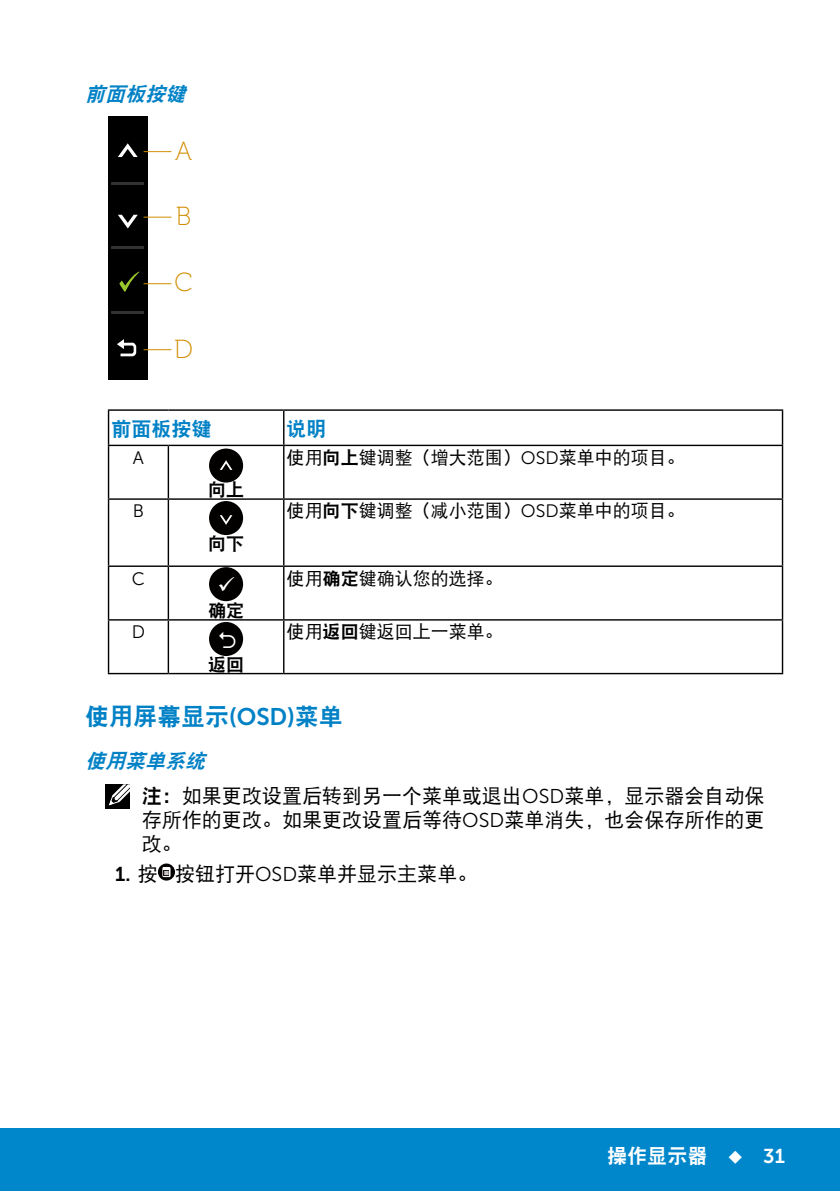
<style>
.page{position:relative;width:840px;height:1191px;background:#fff}
.page>*{position:absolute;margin:0;border:0;box-sizing:border-box;transform-origin:0 0}
.t1{font:26.2px "Museo For Dell 100";color:#d18e04}
.Head2{font:24px "DFP Hei W9";color:#0081c6}
.Note{font:20px/24px "DF Hei W5";color:#000;text-align:justify}
.Head3{font:italic 20px "DFP Hei W9";color:#0081c6}
.t2{font:20px "DFP Hei W9";color:#fff}
.Table_Head{font:20px "DFP Hei W9";color:#0081c6}
.Table_Paragraph{font:18px "DF Hei W5";color:#000}
.Table_Paragraph-2{font:18px "DFP Hei W9";color:#000}
.Table_Paragraph-3{font:18px "Museo Sans For Dell 300";color:#000}
.s1{font-family:"DFP Hei W9"}
.s2{font-family:"Museo Sans For Dell 300"}
.s3{font-family:"Museo Sans For Dell 700"}
</style>
<div class="page">
<div style="left:0;top:1128px;width:839px;height:63px;background:#0087cb"></div>
<div style="left:108px;top:116px;width:39px;height:264px;background:#000"></div>
<hr style="left:111px;top:182px;width:33px;height:2px;background:#333232">
<hr style="left:111px;top:246px;width:33px;height:3px;background:#333232">
<hr style="left:111px;top:311px;width:33px;height:2px;background:#333232">
<svg style="left:117px;top:339px;width:19px;height:17px"></svg>
<svg style="left:118px;top:143px;width:53px;height:14px"></svg>
<svg style="left:119px;top:271px;width:52px;height:20px"></svg>
<svg style="left:143px;top:349px;width:28px;height:1px"></svg>
<svg style="left:118px;top:215px;width:53px;height:13px"></svg>
<hr style="left:108px;top:409px;width:60px;height:2px;background:#000">
<hr style="left:108px;top:411px;width:1px;height:34px;background:#000">
<hr style="left:168px;top:409px;width:115px;height:2px;background:#000">
<hr style="left:283px;top:409px;width:499px;height:2px;background:#000">
<hr style="left:283px;top:411px;width:1px;height:34px;background:#000">
<hr style="left:781px;top:411px;width:1px;height:34px;background:#000">
<hr style="left:108px;top:445px;width:60px;height:1px;background:#000">
<hr style="left:108px;top:446px;width:1px;height:52px;background:#000">
<hr style="left:168px;top:445px;width:115px;height:1px;background:#000">
<hr style="left:167px;top:446px;width:2px;height:52px;background:#000">
<hr style="left:283px;top:445px;width:499px;height:1px;background:#000">
<hr style="left:283px;top:446px;width:1px;height:52px;background:#000">
<hr style="left:781px;top:446px;width:1px;height:52px;background:#000">
<hr style="left:108px;top:498px;width:60px;height:2px;background:#000">
<hr style="left:108px;top:500px;width:1px;height:65px;background:#000">
<hr style="left:168px;top:498px;width:115px;height:2px;background:#000">
<hr style="left:167px;top:500px;width:2px;height:65px;background:#000">
<hr style="left:283px;top:498px;width:499px;height:2px;background:#000">
<hr style="left:283px;top:500px;width:1px;height:65px;background:#000">
<hr style="left:781px;top:500px;width:1px;height:65px;background:#000">
<hr style="left:108px;top:565px;width:60px;height:2px;background:#000">
<hr style="left:108px;top:567px;width:1px;height:52px;background:#000">
<hr style="left:168px;top:565px;width:115px;height:2px;background:#000">
<hr style="left:167px;top:567px;width:2px;height:52px;background:#000">
<hr style="left:283px;top:565px;width:499px;height:2px;background:#000">
<hr style="left:283px;top:567px;width:1px;height:52px;background:#000">
<hr style="left:781px;top:567px;width:1px;height:52px;background:#000">
<hr style="left:108px;top:619px;width:60px;height:1px;background:#000">
<hr style="left:108px;top:620px;width:1px;height:53px;background:#000">
<hr style="left:168px;top:619px;width:115px;height:1px;background:#000">
<hr style="left:167px;top:620px;width:2px;height:53px;background:#000">
<hr style="left:283px;top:619px;width:499px;height:1px;background:#000">
<hr style="left:283px;top:620px;width:1px;height:53px;background:#000">
<hr style="left:781px;top:620px;width:1px;height:53px;background:#000">
<hr style="left:108px;top:673px;width:60px;height:1px;background:#000">
<hr style="left:168px;top:673px;width:115px;height:1px;background:#000">
<hr style="left:283px;top:673px;width:499px;height:1px;background:#000">
<div style="left:209px;top:448px;width:34px;height:34px;background:#030000;border-radius:50%"></div>
<svg style="left:219px;top:460px;width:13px;height:10px"></svg>
<div style="left:209px;top:501px;width:34px;height:34px;background:#030000;border-radius:50%"></div>
<svg style="left:219px;top:515px;width:13px;height:10px"></svg>
<div style="left:209px;top:567px;width:34px;height:34px;background:#030000;border-radius:50%"></div>
<div style="left:209px;top:622px;width:34px;height:34px;background:#030000;border-radius:50%"></div>
<svg style="left:158px;top:863px;width:17px;height:17px"></svg>
<div style="left:163px;top:867px;width:7px;height:9px;background:#fff"></div>
<div style="left:163px;top:867px;width:7px;height:10px;border:1px solid #fff"></div>
<svg style="left:163px;top:870px;width:6px;height:6px"></svg>
<div style="left:106px;top:784px;width:24px;height:24px;background:#000"></div>
<svg style="left:109px;top:784px;width:21px;height:22px"></svg>
<p class="Head3" style="left:85px;top:84px;width:107px">前面板按键</p>
<p class="t1" style="left:175px;top:137px;width:18px">A</p>
<p class="t1" style="left:176px;top:202px;width:17px">B</p>
<p class="t1" style="left:174px;top:268px;width:19px">C</p>
<p class="t1" style="left:174px;top:335px;width:20px">D</p>
<p class="Table_Head" style="left:111px;top:419px;width:101px">前面板按键</p>
<p class="Table_Head" style="left:286px;top:419px;width:41px">说明</p>
<p class="Table_Paragraph-3" style="left:133px;top:448px;width:13px">A</p>
<p class="Table_Paragraph-2" style="left:208px;top:481px;width:37px">向上</p>
<p class="Table_Paragraph" style="left:286px;top:448px;width:399px">使用<span class="s1">向上</span>键调整（增大范围）<span class="s2">OSD</span>菜单中的项目。</p>
<p class="Table_Paragraph-3" style="left:133px;top:501px;width:13px">B</p>
<p class="Table_Paragraph" style="left:286px;top:502px;width:399px">使用<span class="s1">向下</span>键调整（减小范围）<span class="s2">OSD</span>菜单中的项目。</p>
<p class="Table_Paragraph-2" style="left:208px;top:534px;width:37px">向下</p>
<p class="Table_Paragraph-3" style="left:132px;top:568px;width:15px">C</p>
<p class="Table_Paragraph" style="left:286px;top:569px;width:217px">使用<span class="s1">确定</span>键确认您的选择。</p>
<p class="Table_Paragraph-2" style="left:208px;top:601px;width:37px">确定</p>
<p class="Table_Paragraph-3" style="left:132px;top:622px;width:15px">D</p>
<p class="Table_Paragraph" style="left:286px;top:623px;width:217px">使用<span class="s1">返回</span>键返回上一菜单。</p>
<p class="Table_Paragraph-2" style="left:208px;top:655px;width:37px">返回</p>
<p class="Head2" style="left:85px;top:704px;width:259px">使用屏幕显示<span class="s3">(OSD)</span>菜单</p>
<p class="Head3" style="left:85px;top:750px;width:127px">使用菜单系统</p>
<p class="Note" style="left:142px;top:784px;width:624px"><span class="s1">注：</span>如果更改设置后转到另一个菜单或退出<span class="s2">OSD</span>菜单，显示器会自动保存所作的更改。如果更改设置后等待<span class="s2">OSD</span>菜单消失，也会保存所作的更改。</p>
<p class="Note" style="left:115px;top:861px;width:363px"><span class="s3">1.</span> 按 按钮打开<span class="s2">OSD</span>菜单并显示主菜单。</p>
<p class="t2" style="left:607px;top:1145px;width:179px">操作显示器 ◆ <span class="s3">31</span></p>
</div>
